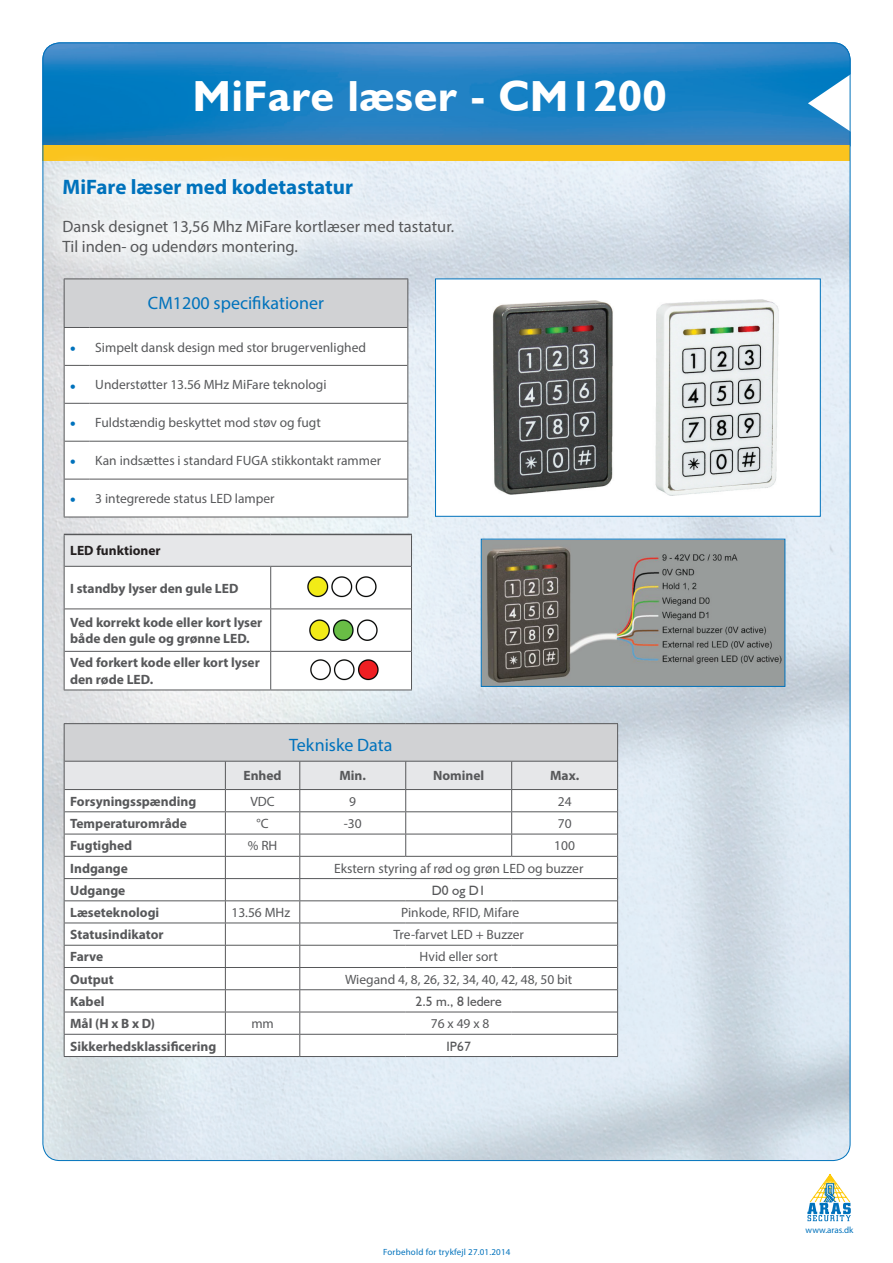
<style>
.page{position:relative;width:893px;height:1263px;background:#fff}
.page>*{position:absolute;margin:0;border:0;box-sizing:border-box;transform-origin:0 0}
.t1{font:700 43.5px "Humanist 521 BT";letter-spacing:.02em;color:#fff}
.t2{font:700 21px "Myriad Pro";color:#0072bc}
.t3{font:18px "Myriad Pro";color:#0072bc}
.t4{font:16.5px/19.8px "Myriad Pro";color:#57585a}
.t5{font:13.5px "Myriad Pro";color:#57585a}
.t6{font:700 13.5px/16.5px "Myriad Pro";color:#57585a}
.t7{font:13.5px "Humanist 521 BT";color:#57585a}
.t8{font:700 13.5px "Myriad Pro";color:#231f20}
.t9{font:9px "Myriad Pro";letter-spacing:.02em;color:#0072bc}
.t10{font:9px "Myriad Pro";color:#0072bc}
.s1{font-weight:700;font-size:16.5px;color:#0072bc}
</style>
<div class="page">
<svg style="left:807px;top:1174px;width:44px;height:47px"></svg>
<img style="left:43px;top:161px;width:807px;height:999px">
<img style="left:43px;top:43px;width:807px;height:102px">
<div style="left:43px;top:145px;width:807px;height:16px;background:#fac41e"></div>
<svg style="left:808px;top:71px;width:43px;height:64px"></svg>
<div style="left:64px;top:534px;width:347px;height:32px;background:#e6e7e9"></div>
<svg style="left:65px;top:567px;width:346px;height:123px"></svg>
<hr style="left:411px;top:535px;width:1px;height:31px;background:#57585a">
<hr style="left:411px;top:566px;width:1px;height:43px;background:#57585a">
<hr style="left:411px;top:609px;width:1px;height:42px;background:#57585a">
<hr style="left:411px;top:651px;width:1px;height:39px;background:#57585a">
<hr style="left:271px;top:566px;width:140px;height:1px;background:#57585a">
<hr style="left:270px;top:567px;width:1px;height:41px;background:#57585a">
<hr style="left:271px;top:608px;width:140px;height:1px;background:#57585a">
<hr style="left:270px;top:609px;width:1px;height:42px;background:#57585a">
<hr style="left:270px;top:652px;width:1px;height:38px;background:#57585a">
<hr style="left:65px;top:566px;width:206px;height:1px;background:#57585a">
<hr style="left:65px;top:608px;width:206px;height:1px;background:#57585a">
<hr style="left:64px;top:534px;width:207px;height:1px;background:#57585a">
<hr style="left:271px;top:534px;width:141px;height:1px;background:#57585a">
<hr style="left:64px;top:535px;width:1px;height:31px;background:#57585a">
<hr style="left:64px;top:566px;width:1px;height:43px;background:#57585a">
<hr style="left:64px;top:609px;width:1px;height:42px;background:#57585a">
<hr style="left:64px;top:651px;width:1px;height:39px;background:#57585a">
<hr style="left:65px;top:651px;width:206px;height:1px;background:#57585a">
<hr style="left:271px;top:651px;width:140px;height:1px;background:#57585a">
<hr style="left:64px;top:690px;width:207px;height:1px;background:#57585a">
<hr style="left:271px;top:690px;width:141px;height:1px;background:#57585a">
<img style="left:303px;top:572px;width:76px;height:31px">
<img style="left:304px;top:616px;width:77px;height:30px">
<img style="left:305px;top:655px;width:77px;height:31px">
<svg style="left:42px;top:152px;width:438px;height:129px;fill:#e8edf2"></svg>
<div style="left:64px;top:279px;width:344px;height:48px;background:#d1d2d4"></div>
<svg style="left:65px;top:328px;width:342px;height:189px"></svg>
<hr style="left:64px;top:279px;width:1px;height:48px;background:#57585a">
<hr style="left:407px;top:279px;width:1px;height:48px;background:#57585a">
<hr style="left:407px;top:327px;width:1px;height:38px;background:#57585a">
<hr style="left:407px;top:365px;width:1px;height:38px;background:#57585a">
<hr style="left:407px;top:403px;width:1px;height:38px;background:#57585a">
<hr style="left:407px;top:441px;width:1px;height:38px;background:#57585a">
<hr style="left:407px;top:479px;width:1px;height:38px;background:#57585a">
<hr style="left:89px;top:517px;width:319px;height:1px;background:#57585a">
<hr style="left:89px;top:327px;width:318px;height:1px;background:#57585a">
<hr style="left:89px;top:365px;width:318px;height:1px;background:#57585a">
<hr style="left:89px;top:403px;width:318px;height:1px;background:#57585a">
<hr style="left:89px;top:441px;width:318px;height:1px;background:#57585a">
<hr style="left:89px;top:479px;width:318px;height:1px;background:#57585a">
<svg style="left:64px;top:279px;width:25px;height:1px"></svg>
<hr style="left:89px;top:279px;width:319px;height:1px;background:#57585a">
<svg style="left:64px;top:327px;width:25px;height:1px"></svg>
<svg style="left:65px;top:365px;width:24px;height:1px"></svg>
<svg style="left:65px;top:403px;width:24px;height:1px"></svg>
<svg style="left:65px;top:441px;width:24px;height:1px"></svg>
<svg style="left:65px;top:479px;width:24px;height:1px"></svg>
<svg style="left:64px;top:517px;width:25px;height:1px"></svg>
<hr style="left:64px;top:328px;width:1px;height:37px;background:#57585a">
<hr style="left:64px;top:365px;width:1px;height:38px;background:#57585a">
<hr style="left:64px;top:403px;width:1px;height:38px;background:#57585a">
<hr style="left:64px;top:441px;width:1px;height:38px;background:#57585a">
<hr style="left:64px;top:479px;width:1px;height:38px;background:#57585a">
<div style="left:64px;top:724px;width:554px;height:37px;background:#d1d2d4"></div>
<hr style="left:225px;top:1056px;width:75px;height:1px;background:#57585a">
<hr style="left:300px;top:1056px;width:106px;height:1px;background:#57585a">
<hr style="left:406px;top:1056px;width:106px;height:1px;background:#57585a">
<hr style="left:512px;top:1056px;width:106px;height:1px;background:#57585a">
<hr style="left:64px;top:1056px;width:161px;height:1px;background:#57585a">
<hr style="left:64px;top:723px;width:161px;height:1px;background:#57585a">
<hr style="left:64px;top:724px;width:1px;height:37px;background:#57585a">
<hr style="left:225px;top:723px;width:75px;height:1px;background:#57585a">
<hr style="left:300px;top:723px;width:106px;height:1px;background:#57585a">
<hr style="left:406px;top:723px;width:106px;height:1px;background:#57585a">
<hr style="left:512px;top:723px;width:106px;height:1px;background:#57585a">
<hr style="left:617px;top:724px;width:1px;height:37px;background:#57585a">
<svg style="left:64px;top:761px;width:554px;height:295px"></svg>
<div style="left:435px;top:279px;width:386px;height:238px;background:#fff;border:1px solid #0072bc"></div>
<img style="left:492px;top:300px;width:121px;height:195px">
<img style="left:655px;top:300px;width:124px;height:195px">
<img style="left:483px;top:541px;width:300px;height:144px">
<div style="left:481px;top:539px;width:304px;height:148px;border:1px solid #0072bc"></div>
<h1 class="t1" style="left:193px;top:69px;width:475px">MiFare læser - CM1200</h1>
<h2 class="t2" style="left:63px;top:174px;width:292px">MiFare læser med kodetastatur</h2>
<p class="t4" style="left:63px;top:216px;width:393px">Dansk designet 13,56 Mhz MiFare kortlæser med tastatur.<br>Til inden- og udendørs montering.</p>
<h3 class="t3" style="left:148px;top:292px;width:178px">CM1200 specifikationer</h3>
<p class="t5" style="left:70px;top:339px;width:297px"><span class="s1">•</span> Simpelt dansk design med stor brugervenlighed</p>
<p class="t5" style="left:70px;top:377px;width:258px"><span class="s1">•</span> Understøtter 13.56 MHz MiFare teknologi</p>
<p class="t5" style="left:70px;top:414px;width:252px"><span class="s1">•</span> Fuldstændig beskyttet mod støv og fugt</p>
<p class="t5" style="left:70px;top:452px;width:313px"><span class="s1">•</span> Kan indsættes i standard FUGA stikkontakt rammer</p>
<p class="t5" style="left:70px;top:490px;width:206px"><span class="s1">•</span> 3 integrerede status LED lamper</p>
<p class="t8" style="left:70px;top:542px;width:92px">LED funktioner</p>
<p class="t6" style="left:70px;top:579px;width:170px">I standby lyser den gule LED</p>
<p class="t6" style="left:70px;top:614px;width:194px">Ved korrekt kode eller kort lyser både den gule og grønne LED.</p>
<p class="t6" style="left:70px;top:654px;width:191px">Ved forkert kode eller kort lyser den røde LED.</p>
<h3 class="t3" style="left:289px;top:733px;width:105px">Tekniske Data</h3>
<p class="t6" style="left:243px;top:767px;width:40px">Enhed</p>
<p class="t6" style="left:339px;top:767px;width:28px">Min.</p>
<p class="t6" style="left:433px;top:767px;width:53px">Nominel</p>
<p class="t6" style="left:550px;top:767px;width:31px">Max.</p>
<p class="t6" style="left:70px;top:792px;width:128px">Forsyningsspænding</p>
<p class="t5" style="left:250px;top:793px;width:26px">VDC</p>
<p class="t5" style="left:349px;top:793px;width:8px">9</p>
<p class="t5" style="left:558px;top:793px;width:15px">24</p>
<p class="t6" style="left:70px;top:815px;width:118px">Temperaturområde</p>
<p class="t5" style="left:257px;top:815px;width:14px">°C</p>
<p class="t5" style="left:344px;top:815px;width:19px">-30</p>
<p class="t5" style="left:558px;top:815px;width:15px">70</p>
<p class="t6" style="left:70px;top:837px;width:64px">Fugtighed</p>
<p class="t5" style="left:248px;top:837px;width:31px">% RH</p>
<p class="t5" style="left:554px;top:837px;width:22px">100</p>
<p class="t6" style="left:70px;top:859px;width:59px">Indgange</p>
<p class="t5" style="left:334px;top:860px;width:251px">Ekstern styring af rød og grøn LED og buzzer</p>
<p class="t6" style="left:70px;top:881px;width:57px">Udgange</p>
<p class="t7" style="left:432px;top:882px;width:55px">D0 og D1</p>
<p class="t6" style="left:70px;top:904px;width:91px">Læseteknologi</p>
<p class="t5" style="left:231px;top:904px;width:60px">13.56 MHz</p>
<p class="t5" style="left:401px;top:904px;width:120px">Pinkode, RFID, Mifare</p>
<p class="t6" style="left:70px;top:926px;width:95px">Statusindikator</p>
<p class="t5" style="left:393px;top:926px;width:132px">Tre-farvet LED + Buzzer</p>
<p class="t6" style="left:70px;top:948px;width:35px">Farve</p>
<p class="t5" style="left:420px;top:948px;width:80px">Hvid eller sort</p>
<p class="t6" style="left:70px;top:970px;width:45px">Output</p>
<p class="t5" style="left:345px;top:971px;width:229px">Wiegand 4, 8, 26, 32, 34, 40, 42, 48, 50 bit</p>
<p class="t6" style="left:70px;top:993px;width:36px">Kabel</p>
<p class="t7" style="left:416px;top:993px;width:88px">2.5 m., 8 ledere</p>
<p class="t6" style="left:70px;top:1015px;width:87px">Mål (H x B x D)</p>
<p class="t5" style="left:251px;top:1015px;width:24px">mm</p>
<p class="t5" style="left:431px;top:1015px;width:60px">76 x 49 x 8</p>
<p class="t6" style="left:70px;top:1037px;width:148px">Sikkerhedsklassificering</p>
<p class="t7" style="left:447px;top:1038px;width:26px">IP67</p>
<p class="t9" style="left:383px;top:1246px;width:129px">Forbehold for trykfejl 27.01.2014</p>
<p class="t10" style="left:806px;top:1224px;width:49px">www.aras.dk</p>
</div>
